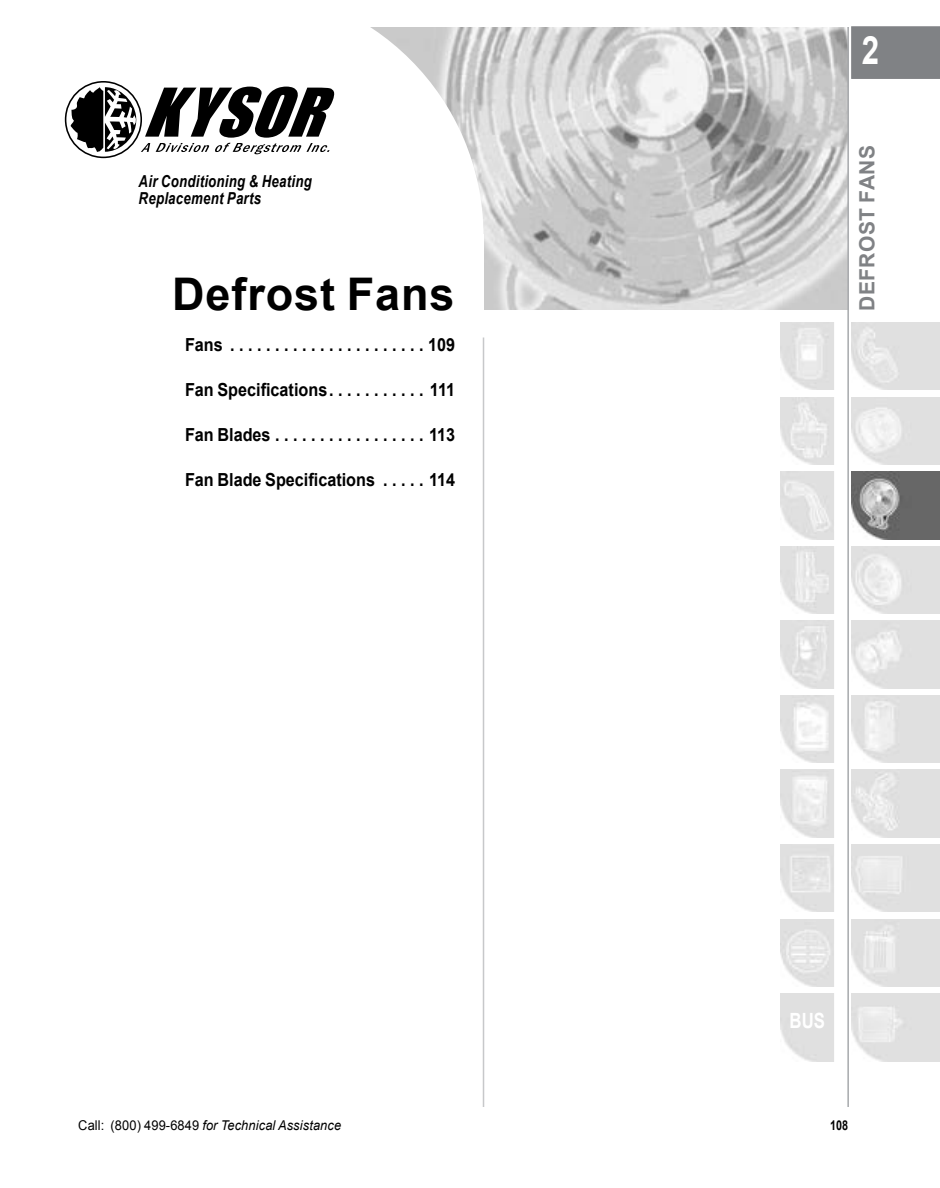
<style>
.page{position:relative;width:940px;height:1188px;background:#fff}
.page>*{position:absolute;margin:0;border:0;box-sizing:border-box;transform-origin:0 0}
.t1{font:700 45px "Arial";color:#000}
.t2{font:700 39px "Arial";color:#fff;scale:.8 1}
.t3{font:700 21px "Arial";letter-spacing:.02em;color:#808285}
.t4{font:700 21px "Arial";color:#fff;scale:.8 1}
.t5{font:700 18px "Arial";color:#000;scale:.9 1}
.t6{font:italic 700 16.5px/16.5px "Arial";letter-spacing:.02em;color:#000;scale:.8 1}
.t7{font:italic 13.5px "Arial";letter-spacing:.01em;color:#000;scale:.95 1}
.t8{font:700 13.5px "Arial";color:#000;scale:.8 1}
.s1{font-style:normal}
</style>
<div class="page">
<img style="left:780px;top:323px;width:54px;height:67px">
<img style="left:780px;top:397px;width:54px;height:68px">
<img style="left:780px;top:472px;width:54px;height:67px">
<img style="left:780px;top:546px;width:54px;height:68px">
<img style="left:780px;top:621px;width:54px;height:67px">
<img style="left:780px;top:695px;width:54px;height:68px">
<img style="left:780px;top:770px;width:54px;height:67px">
<img style="left:780px;top:844px;width:54px;height:68px">
<img style="left:780px;top:919px;width:54px;height:68px">
<img style="left:852px;top:323px;width:88px;height:67px">
<img style="left:852px;top:397px;width:88px;height:68px">
<img style="left:852px;top:546px;width:88px;height:68px">
<img style="left:852px;top:621px;width:88px;height:67px">
<img style="left:852px;top:695px;width:88px;height:68px">
<img style="left:852px;top:770px;width:88px;height:67px">
<img style="left:852px;top:844px;width:88px;height:68px">
<img style="left:852px;top:919px;width:88px;height:68px">
<img style="left:852px;top:994px;width:88px;height:67px">
<div style="left:851px;top:26px;width:89px;height:53px;background:#808285"></div>
<img style="left:483px;top:27px;width:364px;height:207px">
<svg style="left:65px;top:27px;width:418px;height:188px"></svg>
<svg style="left:484px;top:234px;width:363px;height:77px;background:#cecece"></svg>
<div style="left:100px;top:30px;width:180px;height:52px;background:#fff"></div>
<hr style="left:847px;top:27px;width:2px;height:1080px;background:#a7a9ac">
<hr style="left:483px;top:338px;width:1px;height:769px;background:#c7c8ca">
<img style="left:852px;top:472px;width:88px;height:67px">
<svg style="left:66px;top:82px;width:75px;height:75px"></svg>
<div style="left:65px;top:81px;width:77px;height:77px;border:2px solid #000;border-radius:50%"></div>
<svg style="left:71px;top:87px;width:263px;height:67px"></svg>
<p class="t6" style="left:139px;top:174px;width:218px">Air Conditioning &amp; Heating<br>Replacement Parts</p>
<h1 class="t1" style="left:172px;top:265px;width:284px">Defrost Fans</h1>
<p class="t5" style="left:185px;top:332px;width:301px">Fans . . . . . . . . . . . . . . . . . . . . . . 109</p>
<p class="t5" style="left:185px;top:377px;width:302px">Fan Specifications . . . . . . . . . . . 111</p>
<p class="t5" style="left:185px;top:422px;width:301px">Fan Blades . . . . . . . . . . . . . . . . . 113</p>
<p class="t5" style="left:185px;top:467px;width:302px">Fan Blade Specifications . . . . . 114</p>
<h2 class="t2" style="left:861px;top:25px;width:23px">2</h2>
<p class="t3" style="left:853px;top:311px;width:167px;rotate:-90deg">Defrost Fans</p>
<p class="t4" style="left:789px;top:1006px;width:46px">BUS</p>
<p class="t7" style="left:78px;top:1117px;width:278px"><span class="s1">Call: (800) 499-6849</span> for Technical Assistance</p>
<p class="t8" style="left:830px;top:1116px;width:24px">108</p>
</div>
